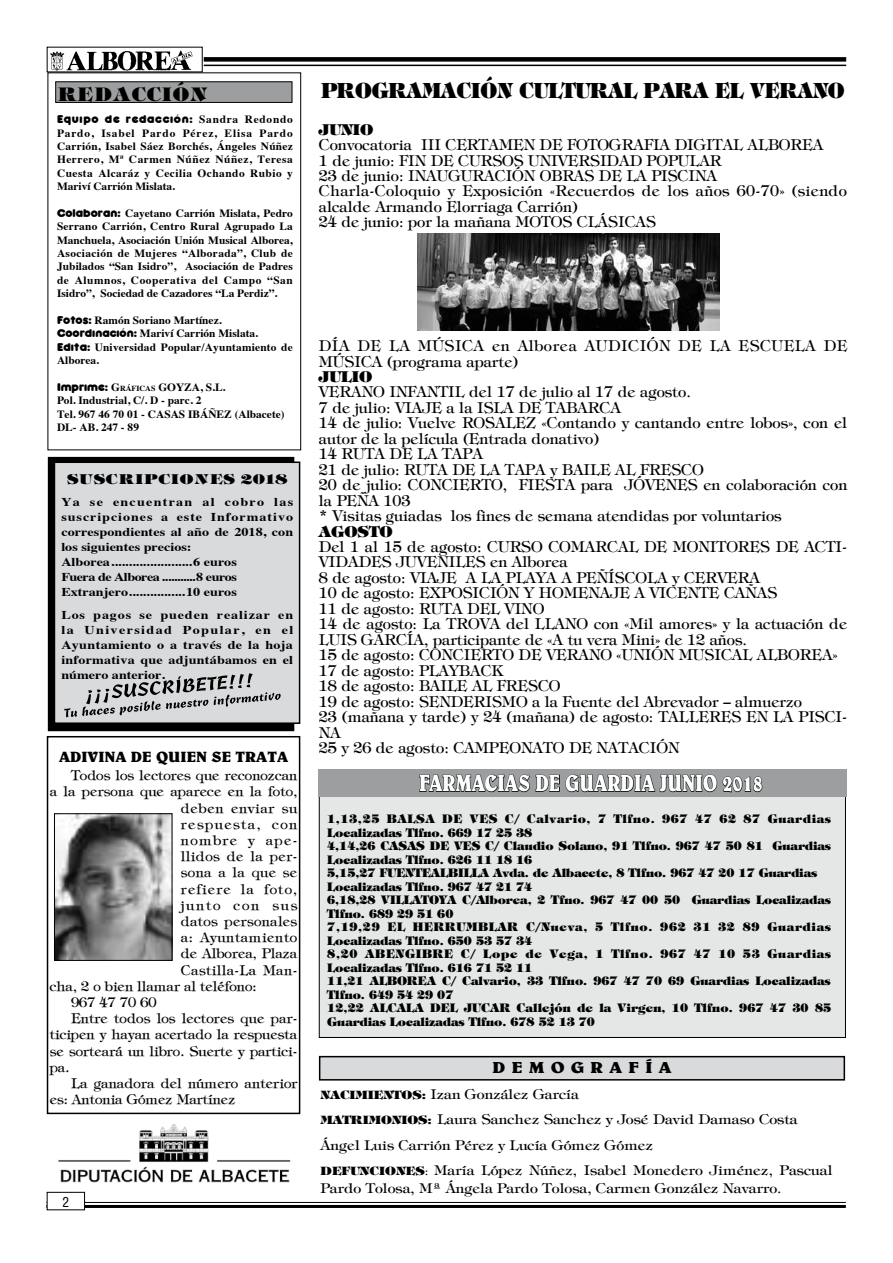
<style>
.page{position:relative;width:893px;height:1263px;background:#fff}
.page>*{position:absolute;margin:0;border:0;box-sizing:border-box;transform-origin:0 0}
.t1{font:700 23.55px "Belwe";color:#fff;scale:.8 1}
.t2{font:800 21px "Tiffany";color:#000;scale:.9 1}
.t3{font:800 17.55px "Tiffany";color:#000}
.t4{font:700 16.05px "Belwe";letter-spacing:.35em;color:#000;scale:1.12 1}
.t5{font:15px/15.5px "Tiffany";color:#000}
.t6{font:15px/15.5px "Tiffany";letter-spacing:.035em;color:#000}
.t7{font:700 15px "Belwe";color:#000;scale:1.05 1}
.t8{font:800 15px "Tiffany";color:#000}
.t9{font:13.5px "Tiffany Normal";letter-spacing:.005em;color:#000}
.t10{font:13.5px/25.5px "Tiffany";color:#000;scale:1.06 1}
.t11{font:13.5px "Tiffany Normal";letter-spacing:.03em;color:#000}
.t12{font:13.5px "Tiffany Normal";letter-spacing:.08em;color:#000}
.t13{font:13.5px "Tiffany Normal";letter-spacing:.04em;color:#000}
.t14{font:13.5px "Tiffany Normal";letter-spacing:.045em;color:#000}
.t15{font:13.5px "Tiffany Normal";letter-spacing:.105em;color:#000}
.t16{font:13.5px "Tiffany Normal";letter-spacing:.025em;color:#000}
.t17{font:13.5px "Tiffany Normal";letter-spacing:.095em;color:#000}
.t18{font:13.5px "Tiffany Normal";letter-spacing:.125em;color:#000}
.t19{font:condensed 13.5px "Helvetica";color:#000}
.t20{font:800 12.75px "Tiffany";color:#000;scale:1.18 1}
.t21{font:700 12px/15px "Times";letter-spacing:.005em;color:#000;scale:1.18 1}
.t22{font:800 11.85px/13.5px "Tiffany";color:#000;scale:.95 1}
.t23{font:700 11.1px/13.4px "Times";color:#000;text-align:justify}
.t24{font:700 10.5px "Rocko Ultra FLF";letter-spacing:.06em;color:#000}
.s1{font-family:"Times";font-size:11.1px}
.s2{font-family:"Rocko Ultra FLF";font-size:10.5px}
.s3{font-size:7.8px}
.s4{font-weight:800;font-size:11.55px}
.s5{font-size:11.55px}
</style>
<div class="page">
<div style="left:319px;top:770px;width:527px;height:268px;background:#e5e6e6;border:1px solid #000"></div>
<img style="left:58px;top:1124px;width:233px;height:59px">
<div style="left:48px;top:72px;width:253px;height:378px;background:#fff;border:1px solid #000"></div>
<div style="left:55px;top:81px;width:237px;height:22px;background:#9c9e9f;border:1px solid #000"></div>
<hr style="left:46px;top:1202px;width:800px;height:1px;background:#000">
<hr style="left:46px;top:1205px;width:800px;height:3px;background:#000">
<img style="left:50px;top:50px;width:143px;height:20px">
<div style="left:204px;top:57px;width:642px;height:5px;background:#000"></div>
<hr style="left:204px;top:65px;width:642px;height:1px;background:#000">
<div style="left:48px;top:457px;width:246px;height:274px;background:#000"></div>
<div style="left:54px;top:461px;width:246px;height:263px;background:#d9dadb;border:2px solid #000"></div>
<svg style="left:64px;top:673px;width:217px;height:59px"></svg>
<div style="left:47px;top:1192px;width:38px;height:18px;background:#fff"></div>
<div style="left:47px;top:1192px;width:38px;height:18px;border:1px solid #000"></div>
<div style="left:47px;top:736px;width:253px;height:378px;border:2px solid #000"></div>
<img style="left:56px;top:815px;width:114px;height:144px">
<div style="left:54px;top:813px;width:118px;height:148px;border:1px solid #000"></div>
<div style="left:320px;top:1057px;width:524px;height:23px;background:#d9dadb"></div>
<div style="left:319px;top:1056px;width:526px;height:24px;border:2px solid #000"></div>
<div style="left:319px;top:770px;width:528px;height:27px;background:#9c9e9f"></div>
<svg style="left:419px;top:769px;width:343px;height:23px"></svg>
<img style="left:418px;top:234px;width:301px;height:97px">
<p class="t3" style="left:57px;top:82px;width:153px">REDACCIÓN</p>
<p class="t24" style="left:57px;top:112px;width:237px">Equipo de redacción: <span class="s1">Sandra Redondo</span></p>
<p class="t23" style="left:57px;top:125px;width:237px">Pardo, Isabel Pardo Pérez, Elisa Pardo Carrión, Isabel Sáez Borchés, Ángeles Núñez Herrero, Mª Carmen Núñez Núñez, Teresa Cuesta Alcaráz y Cecilia Ochando Rubio y Mariví Carrión Mislata.</p>
<p class="t23" style="left:57px;top:205px;width:237px"><span class="s2">Colaboran:</span> Cayetano Carrión Mislata, Pedro Serrano Carrión, Centro Rural Agrupado La Manchuela, Asociación Unión Musical Alborea, Asociación de Mujeres “Alborada”, Club de Jubilados “San Isidro”, Asociación de Padres de Alumnos, Cooperativa del Campo “San Isidro”, Sociedad de Cazadores “La Perdiz”.</p>
<p class="t23" style="left:57px;top:312px;width:237px;text-align:left"><span class="s2">Fotos:</span> Ramón Soriano Martínez.<br><span class="s2">Coordinación:</span> Mariví Carrión Mislata.<br><span class="s2">Edita:</span> Universidad Popular/Ayuntamiento de<br>Alborea.</p>
<p class="t23" style="left:57px;top:379px;width:229px;text-align:left"><span class="s2">Imprime:</span> G<span class="s3">RÁFICAS</span> GOYZA, S.L.<br>Pol. Industrial, C/. D - parc. 2<br>Tel. 967 46 70 01 - CASAS IBÁÑEZ (Albacete)<br>DL- AB. 247 - 89</p>
<p class="t20" style="left:67px;top:470px;width:189px">SUSCRIPCIONES 2018</p>
<p class="t21" style="left:61px;top:493px;width:198px">Ya se encuentran al cobro las suscripciones a este Informativo correspondientes al año de 2018, con los siguientes precios:<br>Alborea.......................6 euros<br>Fuera de Alborea ...........8 euros Extranjero................10 euros</p>
<p class="t21" style="left:61px;top:606px;width:198px;text-align:justify">Los pagos se pueden realizar en la Universidad Popular, en el Ayuntamiento o a través de la hoja informativa que adjuntábamos en el número anterior.</p>
<p class="t7" style="left:59px;top:748px;width:220px">ADIVINA DE QUIEN SE TRATA</p>
<p class="t9" style="left:71px;top:767px;width:228px">Todos los lectores que reconozcan</p>
<p class="t9" style="left:50px;top:783px;width:249px">a la persona que aparece en la foto,</p>
<p class="t14" style="left:181px;top:799px;width:118px">deben enviar su</p>
<p class="t15" style="left:181px;top:815px;width:118px">respuesta, con</p>
<p class="t17" style="left:181px;top:832px;width:118px">nombre y ape-</p>
<p class="t11" style="left:181px;top:848px;width:118px">llidos de la per-</p>
<p class="t16" style="left:181px;top:864px;width:118px">sona a la que se</p>
<p class="t12" style="left:181px;top:880px;width:118px">refiere la foto,</p>
<p class="t18" style="left:181px;top:896px;width:118px">junto con sus</p>
<p class="t9" style="left:181px;top:913px;width:118px">datos personales</p>
<p class="t13" style="left:181px;top:929px;width:118px">a: Ayuntamiento</p>
<p class="t9" style="left:181px;top:945px;width:118px">de Alborea, Plaza</p>
<p class="t11" style="left:181px;top:961px;width:118px">Castilla-La Man-</p>
<p class="t9" style="left:50px;top:977px;width:208px">cha, 2 o bien llamar al teléfono:</p>
<p class="t9" style="left:71px;top:994px;width:87px">967 47 70 60</p>
<p class="t9" style="left:71px;top:1010px;width:228px">Entre todos los lectores que par-</p>
<p class="t9" style="left:50px;top:1026px;width:249px">ticipen y hayan acertado la respuesta</p>
<p class="t9" style="left:50px;top:1042px;width:249px">se sorteará un libro. Suerte y partici-</p>
<p class="t9" style="left:50px;top:1058px;width:21px">pa.</p>
<p class="t9" style="left:71px;top:1075px;width:228px">La ganadora del número anterior</p>
<p class="t9" style="left:50px;top:1091px;width:187px">es: Antonia Gómez Martínez</p>
<p class="t19" style="left:62px;top:1193px;width:8px">2</p>
<h2 class="t2" style="left:321px;top:76px;width:583px">PROGRAMACIÓN CULTURAL PARA EL VERANO</h2>
<p class="t8" style="left:319px;top:119px;width:56px">JUNIO</p>
<p class="t5" style="left:319px;top:137px;width:529px">Convocatoria III CERTAMEN DE FOTOGRAFIA DIGITAL ALBOREA<br>1 de junio: FIN DE CURSOS UNIVERSIDAD POPULAR<br>23 de junio: INAUGURACIÓN OBRAS DE LA PISCINA<br>Charla-Coloquio y Exposición «Recuerdos de los años 60-70» (siendo alcalde Armando Elorriaga Carrión)<br>24 de junio: por la mañana MOTOS CLÁSICAS</p>
<p class="t6" style="left:319px;top:338px;width:530px">DÍA DE LA MÚSICA en Alborea AUDICIÓN DE LA ESCUELA DE<br>MÚSICA (programa aparte)</p>
<p class="t8" style="left:319px;top:366px;width:55px">JULIO</p>
<p class="t5" style="left:319px;top:385px;width:530px">VERANO INFANTIL del 17 de julio al 17 de agosto.<br>7 de julio: VIAJE a la ISLA DE TABARCA<br>14 de julio: Vuelve ROSALEZ «Contando y cantando entre lobos», con el autor de la película (Entrada donativo)<br>14 RUTA DE LA TAPA<br>21 de julio: RUTA DE LA TAPA y BAILE AL FRESCO<br>20 de julio: CONCIERTO, FIESTA para JÓVENES en colaboración con la PEÑA 103<br>* Visitas guiadas los fines de semana atendidas por voluntarios</p>
<p class="t8" style="left:319px;top:521px;width:75px">AGOSTO</p>
<p class="t5" style="left:319px;top:539px;width:530px">Del 1 al 15 de agosto: CURSO COMARCAL DE MONITORES DE ACTI-VIDADES JUVENILES en Alborea<br>8 de agosto: VIAJE A LA PLAYA A PEÑÍSCOLA y CERVERA<br>10 de agosto: EXPOSICIÓN Y HOMENAJE A VICENTE CAÑAS<br>11 de agosto: RUTA DEL VINO<br>14 de agosto: La TROVA del LLANO con «Mil amores» y la actuación de LUIS GARCÍA, participante de «A tu vera Mini» de 12 años.<br>15 de agosto: CONCIERTO DE VERANO «UNIÓN MUSICAL ALBOREA» 17 de agosto: PLAYBACK<br>18 de agosto: BAILE AL FRESCO<br>19 de agosto: SENDERISMO a la Fuente del Abrevador – almuerzo<br>23 (mañana y tarde) y 24 (mañana) de agosto: TALLERES EN LA PISCI-NA<br>25 y 26 de agosto: CAMPEONATO DE NATACIÓN</p>
<h1 class="t1" style="left:419px;top:769px;width:431px">FARMACIAS DE GUARDIA JUNIO 2018</h1>
<p class="t22" style="left:327px;top:812px;width:532px">1,13,25 BALSA DE VES C/ Calvario, 7 Tlfno. 967 47 62 87 Guardias Localizadas Tlfno. 669 17 25 38<br>4,14,26 CASAS DE VES C/ Claudio Solano, 91 Tlfno. 967 47 50 81 Guardias Localizadas Tlfno. 626 11 18 16<br>5,15,27 FUENTEALBILLA Avda. de Albacete, 8 Tlfno. 967 47 20 17 Guardias Localizadas Tlfno. 967 47 21 74<br>6,18,28 VILLATOYA C/Alborea, 2 Tfno. 967 47 00 50 Guardias Localizadas Tlfno. 689 29 51 60<br>7,19,29 EL HERRUMBLAR C/Nueva, 5 Tlfno. 962 31 32 89 Guardias Localizadas Tlfno. 650 53 57 34<br>8,20 ABENGIBRE C/ Lope de Vega, 1 Tlfno. 967 47 10 53 Guardias Localizadas Tlfno. 616 71 52 11<br>11,21 ALBOREA C/ Calvario, 33 Tlfno. 967 47 70 69 Guardias Localizadas Tlfno. 649 54 29 07<br>12,22 ALCALA DEL JUCAR Callejón de la Virgen, 10 Tlfno. 967 47 30 85<br>Guardias Localizadas Tlfno. 678 52 13 70</p>
<p class="t4" style="left:492px;top:1058px;width:161px">DEMOGRAFÍA</p>
<p class="t10" style="left:320px;top:1081px;width:485px"><span class="s4">NACIMIENTOS:</span> Izan González García<br><span class="s4">MATRIMONIOS:</span> Laura Sanchez Sanchez y José David Damaso Costa Ángel Luis Carrión Pérez y Lucía Gómez Gómez<br><span class="s4">DEFUNCIONES</span><span class="s5">:</span> María López Núñez, Isabel Monedero Jiménez, Pascual</p>
<p class="t10" style="left:320px;top:1175px;width:436px">Pardo Tolosa, Mª Ángela Pardo Tolosa, Carmen González Navarro.</p>
</div>
